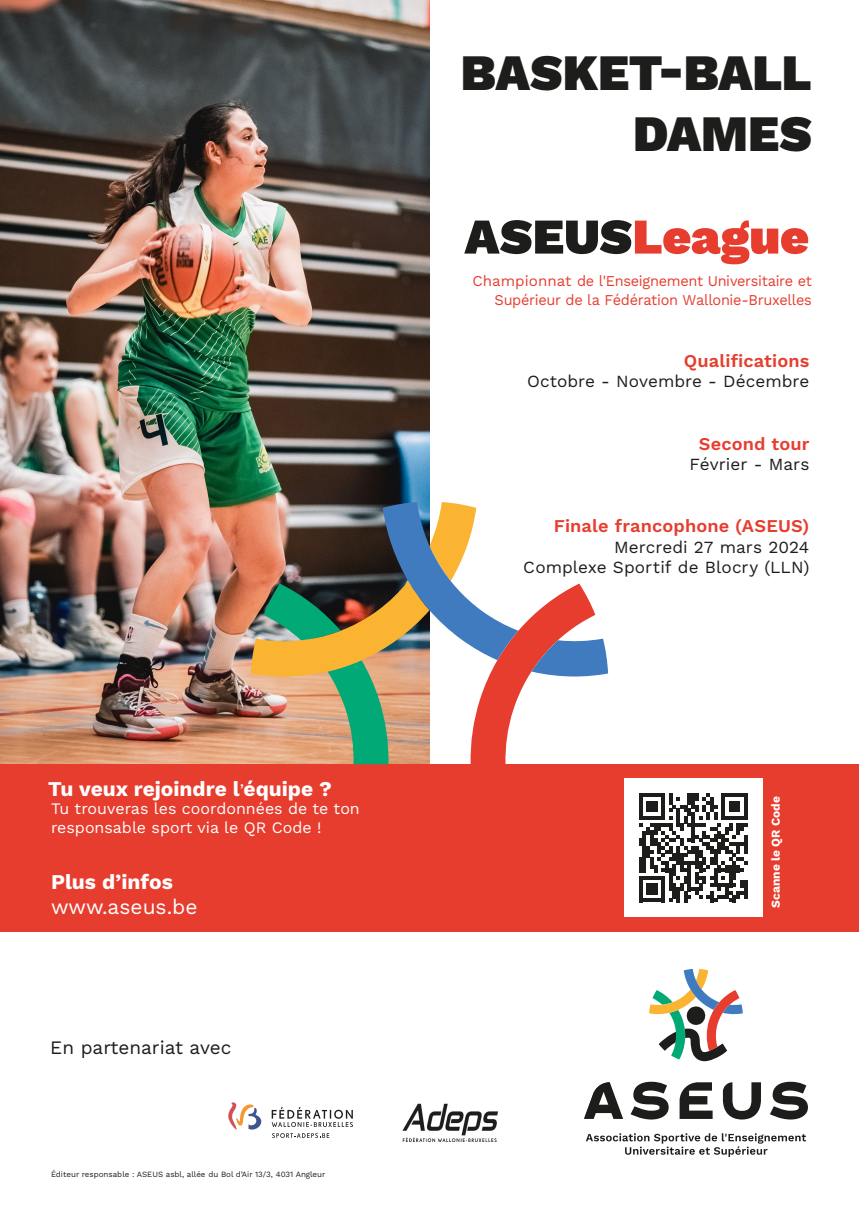
<style>
.page{position:relative;width:859px;height:1208px;background:#fff}
.page>*{position:absolute;margin:0;border:0;box-sizing:border-box;transform-origin:0 0}
.t1{font:900 51px/61.2px "Work Sans";color:#1d1d1b;text-align:right}
.t2{font:900 50px "Work Sans";color:#e73d2f}
.t3{font:700 21px "Work Sans";color:#fff}
.t4{font:21px/25.2px "Work Sans";color:#fff}
.t5{font:19px "Work Sans";color:#1d1d1b}
.t6{font:600 18px "Work Sans";letter-spacing:.005em;color:#e73d2f}
.t7{font:17px/20.4px "Work Sans";letter-spacing:.005em;color:#1d1d1b;text-align:right}
.t8{font:16px/19.2px "Work Sans";color:#fff}
.t9{font:15px/19.2px "Work Sans";letter-spacing:-.02em;color:#e73d2f;text-align:right}
.t10{font:700 12px "Work Sans";color:#fff}
.t11{font:8px "Work Sans";color:#1d1d1b}
.s1{font-weight:400;font-size:17px}
.s2{font-weight:700}
.s3{color:#1d1d1b}
</style>
<div class="page">
<img style="left:0;top:0;width:429px;height:764px">
<div style="left:0;top:764px;width:859px;height:167px;background:#e73d2f"></div>
<div style="left:624px;top:778px;width:139px;height:139px;background:#fff"></div>
<svg style="left:639px;top:793px;width:109px;height:109px"></svg>
<hr style="left:744px;top:879px;width:4px;height:19px;background:#1d1d1b">
<svg style="left:631px;top:1081px;width:38px;height:38px"></svg>
<svg style="left:680px;top:1082px;width:33px;height:37px"></svg>
<svg style="left:723px;top:1082px;width:38px;height:37px"></svg>
<svg style="left:770px;top:1081px;width:38px;height:38px"></svg>
<svg style="left:584px;top:1082px;width:39px;height:37px"></svg>
<svg style="left:649px;top:969px;width:94px;height:92px"></svg>
<svg style="left:586px;top:1133px;width:220px;height:24px"></svg>
<svg style="left:228px;top:1102px;width:33px;height:27px"></svg>
<svg style="left:272px;top:1107px;width:81px;height:20px"></svg>
<svg style="left:272px;top:1133px;width:57px;height:4px"></svg>
<svg style="left:251px;top:502px;width:357px;height:262px"></svg>
<img style="left:402px;top:1103px;width:96px;height:39px">
<p class="t3" style="left:48px;top:773px;width:285px">Tu veux rejoindre l<span class="s1">’</span>équipe ?</p>
<p class="t8" style="left:51px;top:798px;width:310px">Tu trouveras les coordonnées de te ton responsable sport via le QR Code !</p>
<p class="t4" style="left:51px;top:868px;width:148px"><span class="s2">Plus d’infos </span>www.aseus.be</p>
<p class="t5" style="left:50px;top:1033px;width:183px">En partenariat avec</p>
<p class="t11" style="left:51px;top:1168px;width:276px">Éditeur responsable : ASEUS asbl, allée du Bol d’Air 13/3, 4031 Angleur</p>
<p class="t1" style="left:461px;top:40px;width:352px">BASKET-BALL<br>DAMES</p>
<p class="t2" style="left:465px;top:198px;width:346px"><span class="s3">ASEUS</span>League</p>
<p class="t9" style="left:472px;top:270px;width:341px">Championnat de l'Enseignement Universitaire et<br>Supérieur de la Fédération Wallonie-Bruxelles</p>
<p class="t6" style="left:684px;top:347px;width:127px">Qualifications</p>
<p class="t7" style="left:527px;top:370px;width:284px">Octobre - Novembre - Décembre</p>
<p class="t6" style="left:699px;top:430px;width:112px">Second tour</p>
<p class="t7" style="left:690px;top:453px;width:121px">Février - Mars</p>
<p class="t6" style="left:554px;top:512px;width:257px">Finale francophone (ASEUS)</p>
<p class="t7" style="left:523px;top:536px;width:288px">Mercredi 27 mars 2024<br>Complexe Sportif de Blocry (LLN)</p>
<p class="t10" style="left:766px;top:908px;width:113px;rotate:-90deg">Scanne le QR Code</p>
</div>
